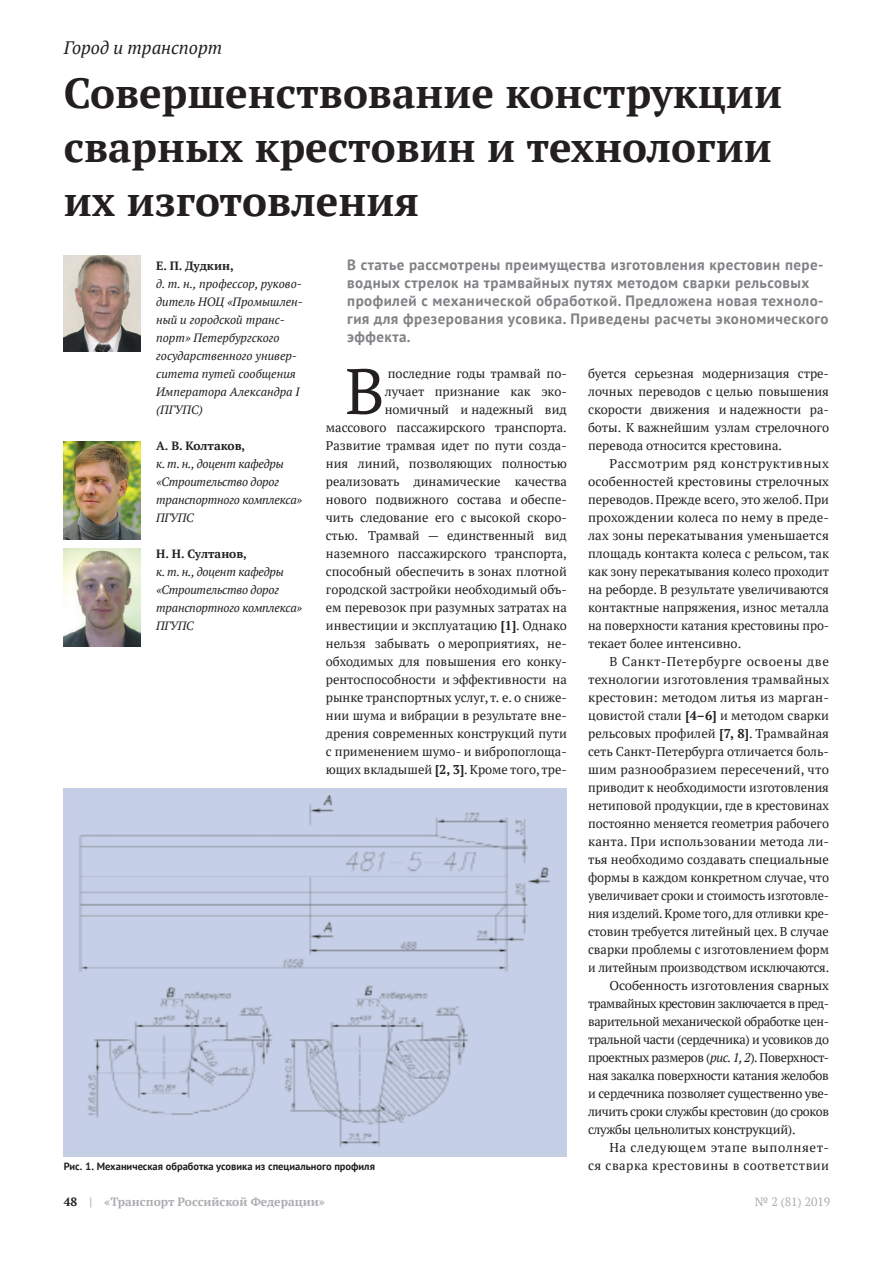
<style>
.page{position:relative;width:893px;height:1263px;background:#fff}
.page>*{position:absolute;margin:0;border:0;box-sizing:border-box;transform-origin:0 0}
.t1{font:64.2px "PT Serif";color:#231f20}
.t2{font:700 42px/54px "PT Serif";color:#231f20}
.t3{font:italic 18px "PT Serif";color:#231f20}
.t4{font:700 15px/18px "PT Sans";letter-spacing:.03em;color:#808285}
.t5{font:12.75px/18px "PT Serif";color:#231f20;text-align:justify}
.t6{font:12.75px "PT Serif";letter-spacing:-.03em;color:#231f20}
.t7{font:12.75px "PT Serif";letter-spacing:-.025em;color:#231f20}
.t8{font:12.75px "PT Serif";letter-spacing:-.02em;color:#231f20}
.t9{font:12.75px "PT Serif";letter-spacing:.045em;color:#231f20}
.t10{font:12.75px "PT Serif";letter-spacing:.035em;color:#231f20}
.t11{font:italic 12px/18px "PT Serif";color:#231f20}
.t12{font:italic 12px/18px "PT Serif";letter-spacing:-.02em;color:#231f20}
.t13{font:700 12px "PT Serif";color:#231f20}
.t14{font:700 12px "PT Serif";color:#acadb1}
.t15{font:12px "PT Serif";color:#acadb1}
.t16{font:700 10.5px "PT Sans";color:#231f20}
.s1{font-weight:700}
.s2{font-style:italic}
.s3{color:#231f20}
</style>
<div class="page">
<img style="left:64px;top:441px;width:76px;height:98px">
<img style="left:64px;top:549px;width:76px;height:98px">
<img style="left:64px;top:255px;width:76px;height:97px">
<div style="left:64px;top:788px;width:503px;height:368px;background:#c5cee5"></div>
<img style="left:79px;top:795px;width:471px;height:352px">
<h3 class="t3" style="left:64px;top:36px;width:160px">Город и транспорт</h3>
<h2 class="t2" style="left:64px;top:65px;width:720px">Совершенствование конструкции сварных крестовин и технологии их изготовления</h2>
<p class="t4" style="left:347px;top:255px;width:483px">В статье рассмотрены преимущества изготовления крестовин пере&shy;водных стрелок на трамвайных путях методом сварки рельсовых профилей с механической обработкой. Предложена новая техноло&shy;гия для фрезерования усовика. Приведены расчеты экономического эффекта.</p>
<p class="t13" style="left:156px;top:258px;width:79px">Е. П. Дудкин,</p>
<p class="t11" style="left:156px;top:275px;width:148px">д. т. н., профессор, руково&shy;дитель НОЦ «Промышлен&shy;ный и городской транс&shy;порт» Петербургского государственного универ&shy;ситета путей сообщения<br>Императора Александра I (ПГУПС)</p>
<p class="t13" style="left:156px;top:438px;width:91px">А. В. Колтаков,</p>
<p class="t12" style="left:156px;top:455px;width:147px">к. т. н., доцент кафедры «Строительство дорог транспортного комплекса»<br>ПГУПС</p>
<p class="t13" style="left:156px;top:546px;width:92px">Н. Н. Султанов,</p>
<p class="t12" style="left:156px;top:563px;width:147px">к. т. н., доцент кафедры «Строительство дорог транспортного комплекса»<br>ПГУПС</p>
<h1 class="t1" style="left:345px;top:350px;width:41px">В</h1>
<p class="t5" style="left:326px;top:364px;width:242px;text-align:right">последние годы трамвай по-<br>лучает признание как эко&shy;номичный и надежный вид массового пассажирского транспорта.<br>Развитие трамвая идет по пути созда&shy;ния линий, позволяющих полностью реализовать динамические качества нового подвижного состава и обеспе&shy;чить следование его с высокой скоро&shy;стью. Трамвай — единственный вид наземного пассажирского транспорта, способный обеспечить в зонах плотной городской застройки необходимый объ&shy;ем перевозок при разумных затратах на инвестиции и эксплуатацию <span class="s1">[1]</span>. Однако нельзя забывать о мероприятиях, не&shy;обходимых для повышения его конку&shy;рентоспособности и эффективности на рынке транспортных услуг, т. е. о сниже&shy;нии шума и вибрации в результате вне&shy;дрения современных конструкций пути с применением шумо- и вибропоглоща&shy;ющих вкладышей <span class="s1">[2, 3]</span>. Кроме того, тре-</p>
<p class="t5" style="left:588px;top:364px;width:242px">буется серьезная модернизация стре&shy;лочных переводов с целью повышения скорости движения и надежности ра&shy;боты. К важнейшим узлам стрелочного перевода относится крестовина.</p>
<p class="t5" style="left:588px;top:454px;width:242px;text-indent:21px">Рассмотрим ряд конструктивных особенностей крестовины стрелочных переводов. Прежде всего, это желоб. При прохождении колеса по нему в преде&shy;лах зоны перекатывания уменьшается площадь контакта колеса с рельсом, так как зону перекатывания колесо проходит на реборде. В результате увеличиваются контактные напряжения, износ металла на поверхности катания крестовины про&shy;текает более интенсивно.</p>
<p class="t9" style="left:609px;top:653px;width:221px">В Санкт-Петербурге освоены две</p>
<p class="t5" style="left:588px;top:670px;width:243px">технологии изготовления трамвайных</p>
<p class="t5" style="left:588px;top:688px;width:242px">крестовин: методом литья из марган-</p>
<p class="t5" style="left:588px;top:706px;width:242px">цовистой стали <span class="s1">[4–6]</span> и методом сварки</p>
<p class="t5" style="left:588px;top:724px;width:242px">рельсовых профилей <span class="s1">[7, 8]</span>. Трамвайная</p>
<p class="t5" style="left:588px;top:742px;width:242px">сеть Санкт-Петербурга отличается боль-</p>
<p class="t5" style="left:588px;top:760px;width:242px">шим разнообразием пересечений, что</p>
<p class="t5" style="left:588px;top:778px;width:242px">приводит к необходимости изготовления</p>
<p class="t5" style="left:588px;top:796px;width:242px">нетиповой продукции, где в крестовинах</p>
<p class="t5" style="left:588px;top:814px;width:242px">постоянно меняется геометрия рабочего</p>
<p class="t5" style="left:588px;top:832px;width:242px">канта. При использовании метода ли-</p>
<p class="t5" style="left:588px;top:850px;width:242px">тья необходимо создавать специальные</p>
<p class="t5" style="left:588px;top:868px;width:243px">формы в каждом конкретном случае, что</p>
<p class="t5" style="left:588px;top:886px;width:242px">увеличивает сроки и стоимость изготовле-</p>
<p class="t5" style="left:588px;top:904px;width:242px">ния изделий. Кроме того, для отливки кре-</p>
<p class="t5" style="left:588px;top:922px;width:242px">стовин требуется литейный цех. В случае</p>
<p class="t5" style="left:588px;top:940px;width:242px">сварки проблемы с изготовлением форм</p>
<p class="t5" style="left:588px;top:958px;width:243px">и литейным производством исключаются.</p>
<p class="t5" style="left:609px;top:976px;width:221px">Особенность изготовления сварных</p>
<p class="t6" style="left:588px;top:995px;width:242px">трамвайных крестовин заключается в пред-</p>
<p class="t6" style="left:588px;top:1013px;width:242px">варительной механической обработке цен-</p>
<p class="t7" style="left:588px;top:1031px;width:242px">тральной части (сердечника) и усовиков до</p>
<p class="t6" style="left:588px;top:1049px;width:242px">проектных размеров (<span class="s2">рис. 1, 2</span>). Поверхност-</p>
<p class="t7" style="left:588px;top:1067px;width:242px">ная закалка поверхности катания желобов</p>
<p class="t8" style="left:588px;top:1085px;width:242px">и сердечника позволяет существенно уве-</p>
<p class="t7" style="left:588px;top:1103px;width:242px">личить сроки службы крестовин (до сроков</p>
<p class="t8" style="left:588px;top:1121px;width:209px">службы цельнолитых конструкций).</p>
<p class="t9" style="left:609px;top:1139px;width:221px">На следующем этапе выполняет-</p>
<p class="t10" style="left:588px;top:1157px;width:243px">ся сварка крестовины в соответствии</p>
<p class="t16" style="left:64px;top:1159px;width:313px">Рис. 1. Механическая обработка усовика из специального профиля</p>
<p class="t14" style="left:64px;top:1194px;width:263px"><span class="s3">48</span> | «Транспорт Российской Федерации»</p>
<p class="t15" style="left:755px;top:1194px;width:77px">№ 2 (81) 2019</p>
</div>
